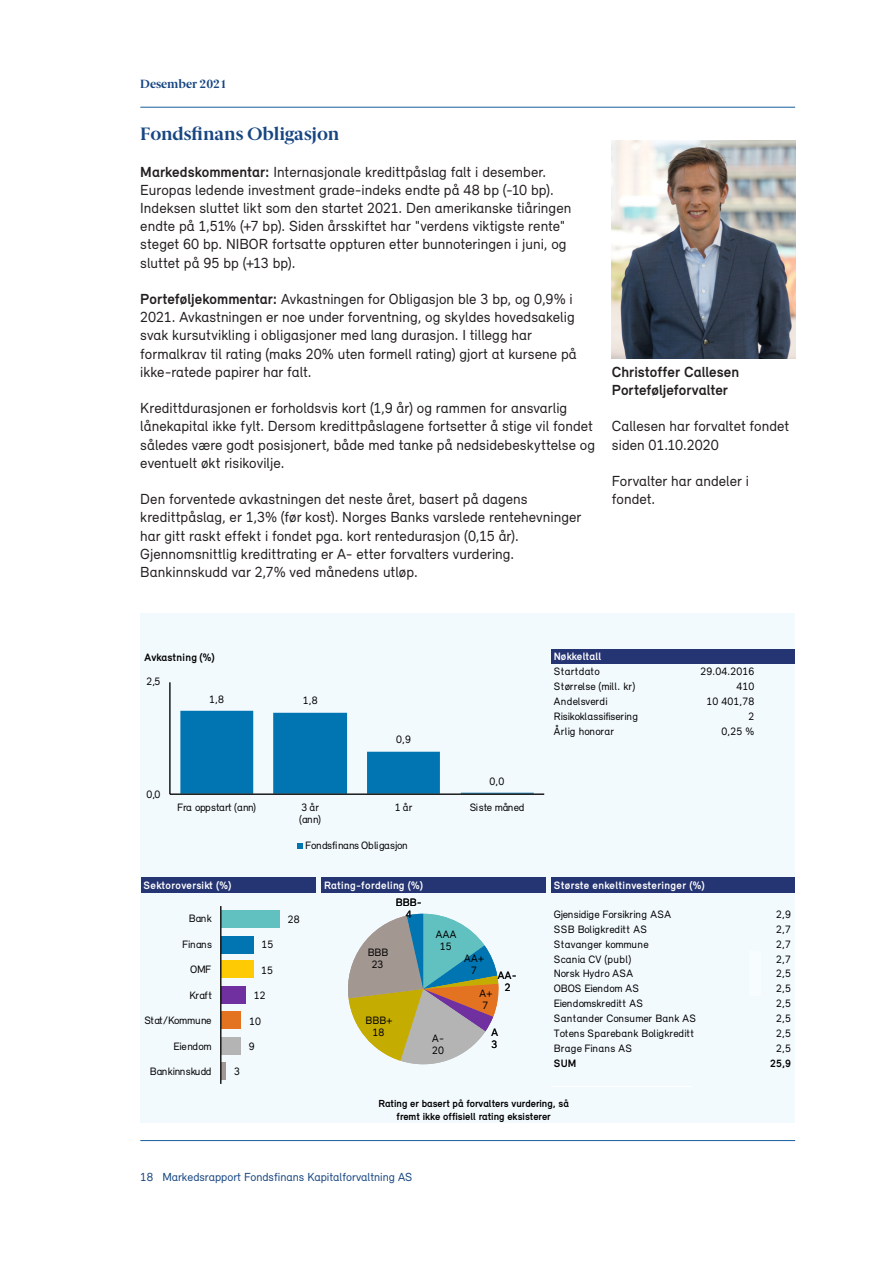
<style>
.page{position:relative;width:893px;height:1263px;background:#fff}
.page>*{position:absolute;margin:0;border:0;box-sizing:border-box;transform-origin:0 0}
.Brødtekst{font:700 18px "Berlingske Serif";letter-spacing:-.005em;color:#174682}
.Brødtekst-2{font:15px/18.1px "Relevant";letter-spacing:.005em;color:#231f20}
.Brødtekst-3{font:700 15px "Relevant";color:#231f20}
.t1{font:12px "Relevant";color:#174682}
.t2{font:700 12px "Berlingske Serif";color:#174682}
.t3{font:10.95px/12px "Relevant";letter-spacing:.005em;color:#000;text-align:center}
.t4{font:700 10.95px/15px "Relevant";letter-spacing:.03em;color:#fff}
.t5{font:10.95px "Relevant";letter-spacing:.025em;color:#000}
.t6{font:10.95px "Relevant";letter-spacing:.03em;color:#000}
.t7{font:10.95px "Relevant";letter-spacing:-.015em;color:#000}
.t8{font:10.95px "Relevant";letter-spacing:-.045em;color:#000}
.t9{font:700 10.95px "Relevant";letter-spacing:.02em;color:#000}
.t10{font:10.95px "Relevant";letter-spacing:.035em;color:#000}
.t11{font:10.95px "Relevant";letter-spacing:-.03em;color:#000}
.t12{font:10.95px "Relevant";letter-spacing:-.035em;color:#000}
.t13{font:700 10.5px/12.6px "Relevant";color:#000;text-align:center}
.s1{font-weight:700}
.s2{font-weight:400;color:#000}
</style>
<div class="page">
<div style="left:140px;top:613px;width:655px;height:510px;background:#f3fafe"></div>
<div style="left:551px;top:649px;width:243px;height:15px;background:#253472"></div>
<div style="left:141px;top:876px;width:175px;height:16px;background:#253472"></div>
<div style="left:321px;top:876px;width:225px;height:16px;background:#253472"></div>
<div style="left:551px;top:876px;width:243px;height:16px;background:#253472"></div>
<hr style="left:551px;top:1086px;width:140px;height:1px;background:#fff">
<svg style="left:180px;top:711px;width:354px;height:82px"></svg>
<hr style="left:169px;top:682px;width:2px;height:112px;background:#000">
<hr style="left:170px;top:793px;width:374px;height:2px;background:#000">
<svg style="left:297px;top:843px;width:6px;height:6px"></svg>
<div style="left:221px;top:909px;width:59px;height:18px;background:#61c0c0"></div>
<div style="left:221px;top:960px;width:33px;height:18px;background:#feca03"></div>
<div style="left:221px;top:986px;width:25px;height:18px;background:#7030a0"></div>
<div style="left:221px;top:1011px;width:20px;height:18px;background:#e37221"></div>
<div style="left:221px;top:1037px;width:20px;height:18px;background:#b3b4b3"></div>
<div style="left:221px;top:1062px;width:5px;height:18px;background:#a39791"></div>
<div style="left:221px;top:935px;width:33px;height:18px;background:#0175b1"></div>
<hr style="left:220px;top:906px;width:1px;height:178px;background:#000">
<svg style="left:348px;top:914px;width:151px;height:151px"></svg>
<img style="left:612px;top:140px;width:183px;height:219px">
<hr style="left:140px;top:107px;width:655px;height:1px;background:#175d9e">
<hr style="left:140px;top:1140px;width:655px;height:1px;background:#175d9e">
<p class="t2" style="left:140px;top:74px;width:88px">Desember 2021</p>
<p class="Brødtekst" style="left:140px;top:119px;width:200px">Fondsfinans Obligasjon</p>
<p class="Brødtekst-2" style="left:140px;top:162px;width:433px"><span class="s1">Markedskommentar:</span> Internasjonale kredittpåslag falt i desember.<br>Europas ledende investment grade-indeks endte på 48 bp (-10 bp).<br>Indeksen sluttet likt som den startet 2021. Den amerikanske tiåringen endte på 1,51% (+7 bp). Siden årsskiftet har "verdens viktigste rente" steget 60 bp. NIBOR fortsatte oppturen etter bunnoteringen i juni, og sluttet på 95 bp (+13 bp).</p>
<p class="Brødtekst-2" style="left:140px;top:290px;width:438px"><span class="s1">Porteføljekommentar:</span> Avkastningen for Obligasjon ble 3 bp, og 0,9% i 2021. Avkastningen er noe under forventning, og skyldes hovedsakelig svak kursutvikling i obligasjoner med lang durasjon. I tillegg har formalkrav til rating (maks 20% uten formell rating) gjort at kursene på ikke-ratede papirer har falt.</p>
<p class="Brødtekst-2" style="left:140px;top:399px;width:456px">Kredittdurasjonen er forholdsvis kort (1,9 år) og rammen for ansvarlig lånekapital ikke fylt. Dersom kredittpåslagene fortsetter å stige vil fondet således være godt posisjonert, både med tanke på nedsidebeskyttelse og eventuelt økt risikovilje.</p>
<p class="Brødtekst-2" style="left:140px;top:490px;width:443px">Den forventede avkastningen det neste året, basert på dagens kredittpåslag, er 1,3% (før kost). Norges Banks varslede rentehevninger har gitt raskt effekt i fondet pga. kort rentedurasjon (0,15 år).<br>Gjennomsnittlig kredittrating er A- etter forvalters vurdering.<br>Bankinnskudd var 2,7% ved månedens utløp.</p>
<p class="Brødtekst-3" style="left:612px;top:363px;width:129px">Christoffer Callesen</p>
<p class="Brødtekst-3" style="left:612px;top:381px;width:118px">Porteføljeforvalter</p>
<p class="Brødtekst-2" style="left:612px;top:417px;width:179px">Callesen har forvaltet fondet</p>
<p class="Brødtekst-2" style="left:612px;top:435px;width:108px">siden 01.10.2020</p>
<p class="Brødtekst-2" style="left:612px;top:471px;width:139px">Forvalter har andeler i fondet.</p>
<p class="t9" style="left:145px;top:650px;width:72px">Avkastning (%)</p>
<p class="t4" style="left:554px;top:648px;width:49px">Nøkkeltall<br><span class="s2">Startdato</span></p>
<p class="t3" style="left:700px;top:665px;width:55px">29.04.2016</p>
<p class="t3" style="left:147px;top:675px;width:15px">2,5</p>
<p class="t3" style="left:147px;top:787px;width:15px">0,0</p>
<p class="t3" style="left:209px;top:693px;width:16px">1,8</p>
<p class="t3" style="left:303px;top:694px;width:16px">1,8</p>
<p class="t3" style="left:396px;top:733px;width:16px">0,9</p>
<p class="t3" style="left:490px;top:775px;width:16px">0,0</p>
<p class="t8" style="left:177px;top:800px;width:80px">Fra oppstart (ann)</p>
<p class="t3" style="left:299px;top:800px;width:23px;text-align:left">3 år (ann)</p>
<p class="t3" style="left:395px;top:801px;width:19px">1 år</p>
<p class="t11" style="left:470px;top:800px;width:56px">Siste måned</p>
<p class="t7" style="left:305px;top:839px;width:104px">Fondsfinans Obligasjon</p>
<p class="t3" style="left:554px;top:680px;width:83px">Størrelse (mill. kr)</p>
<p class="t3" style="left:736px;top:680px;width:19px">410</p>
<p class="t6" style="left:554px;top:694px;width:56px">Andelsverdi</p>
<p class="t3" style="left:706px;top:695px;width:49px">10 401,78</p>
<p class="t3" style="left:554px;top:710px;width:86px">Risikoklassifisering</p>
<p class="t3" style="left:748px;top:710px;width:7px">2</p>
<p class="t10" style="left:554px;top:724px;width:62px">Årlig honorar</p>
<p class="t3" style="left:721px;top:725px;width:34px">0,25 %</p>
<p class="t4" style="left:143px;top:877px;width:90px">Sektoroversikt (%)</p>
<p class="t4" style="left:324px;top:877px;width:101px">Rating-fordeling (%)</p>
<p class="t4" style="left:554px;top:877px;width:153px">Største enkeltinvesteringer (%)</p>
<p class="t3" style="left:554px;top:908px;width:119px">Gjensidige Forsikring ASA</p>
<p class="t3" style="left:776px;top:908px;width:16px">2,9</p>
<p class="t6" style="left:554px;top:922px;width:95px">SSB Boligkreditt AS</p>
<p class="t3" style="left:776px;top:923px;width:16px">2,7</p>
<p class="t5" style="left:554px;top:937px;width:97px">Stavanger kommune</p>
<p class="t3" style="left:776px;top:937px;width:16px">2,7</p>
<p class="t6" style="left:554px;top:952px;width:79px">Scania CV (publ)</p>
<p class="t3" style="left:776px;top:952px;width:16px">2,7</p>
<p class="t5" style="left:554px;top:967px;width:81px">Norsk Hydro ASA</p>
<p class="t3" style="left:776px;top:967px;width:16px">2,5</p>
<p class="t7" style="left:554px;top:982px;width:87px">OBOS Eiendom AS</p>
<p class="t3" style="left:776px;top:982px;width:16px">2,5</p>
<p class="t3" style="left:554px;top:997px;width:91px">Eiendomskreditt AS</p>
<p class="t3" style="left:776px;top:997px;width:16px">2,5</p>
<p class="t5" style="left:554px;top:1012px;width:144px">Santander Consumer Bank AS</p>
<p class="t3" style="left:776px;top:1012px;width:16px">2,5</p>
<p class="t5" style="left:554px;top:1027px;width:142px">Totens Sparebank Boligkreditt</p>
<p class="t3" style="left:776px;top:1027px;width:16px">2,5</p>
<p class="t6" style="left:554px;top:1042px;width:80px">Brage Finans AS</p>
<p class="t3" style="left:776px;top:1042px;width:16px">2,5</p>
<p class="t9" style="left:554px;top:1057px;width:24px">SUM</p>
<p class="t9" style="left:770px;top:1057px;width:22px">25,9</p>
<p class="t3" style="left:396px;top:896px;width:28px">BBB-<br>4</p>
<p class="t3" style="left:189px;top:912px;width:24px">Bank</p>
<p class="t3" style="left:182px;top:938px;width:31px">Finans</p>
<p class="t3" style="left:190px;top:963px;width:22px">OMF</p>
<p class="t3" style="left:189px;top:989px;width:24px">Kraft</p>
<p class="t8" style="left:144px;top:1014px;width:69px">Stat/Kommune</p>
<p class="t12" style="left:174px;top:1039px;width:40px">Eiendom</p>
<p class="t3" style="left:150px;top:1065px;width:63px">Bankinnskudd</p>
<p class="t3" style="left:288px;top:913px;width:13px">28</p>
<p class="t3" style="left:436px;top:927px;width:22px">AAA<br>15</p>
<p class="t3" style="left:262px;top:938px;width:13px">15</p>
<p class="t3" style="left:261px;top:964px;width:13px">15</p>
<p class="t3" style="left:254px;top:989px;width:13px">12</p>
<p class="t3" style="left:249px;top:1014px;width:13px">10</p>
<p class="t3" style="left:249px;top:1040px;width:7px">9</p>
<p class="t3" style="left:368px;top:945px;width:22px">BBB<br>23</p>
<p class="t3" style="left:464px;top:952px;width:21px">AA+<br>7</p>
<p class="t3" style="left:498px;top:969px;width:21px">AA-<br>2</p>
<p class="t3" style="left:479px;top:987px;width:14px;text-align:left">A+<br>7</p>
<p class="t3" style="left:491px;top:1026px;width:8px;text-align:left">A<br>3</p>
<p class="t3" style="left:366px;top:1014px;width:28px">BBB+<br>18</p>
<p class="t3" style="left:432px;top:1032px;width:14px;text-align:left">A-<br>20</p>
<p class="t3" style="left:234px;top:1065px;width:7px">3</p>
<p class="t13" style="left:378px;top:1097px;width:192px">Rating er basert på forvalters vurdering, så fremt ikke offisiell rating eksisterer</p>
<p class="t1" style="left:140px;top:1169px;width:274px">18 Markedsrapport Fondsfinans Kapitalforvaltning AS</p>
</div>
